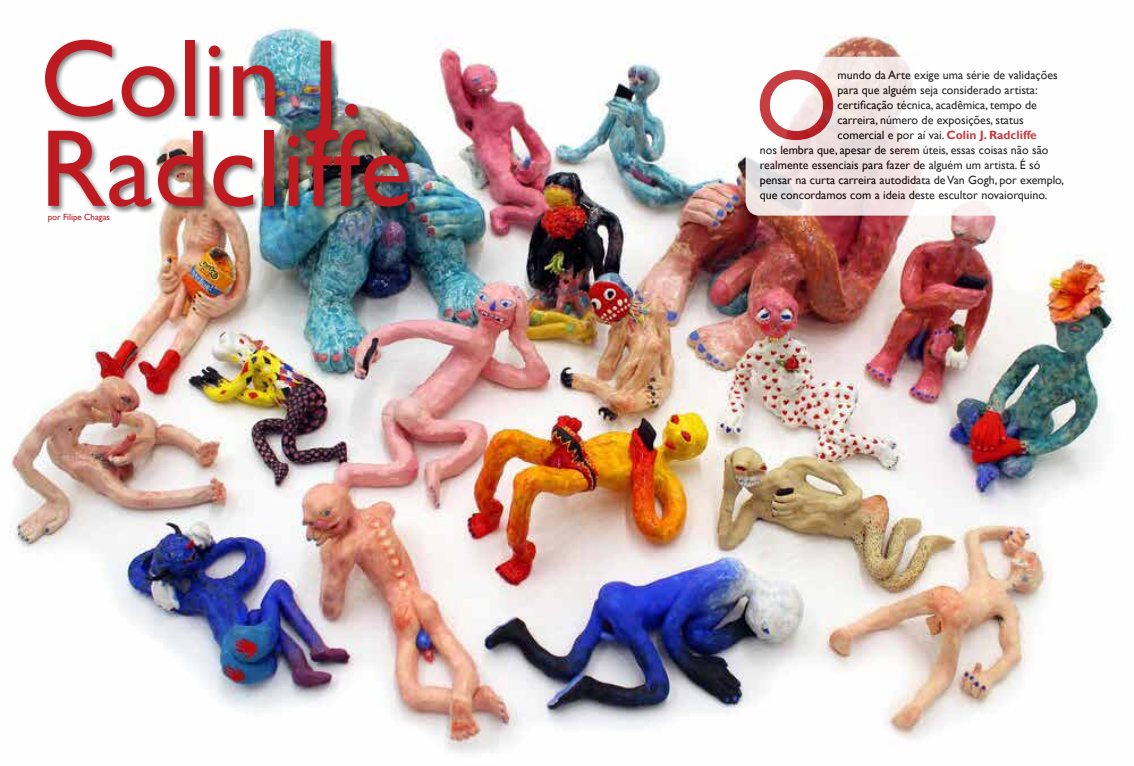
<style>
.page{position:relative;width:1134px;height:766px;background:#fff}
.page>*{position:absolute;margin:0;border:0;box-sizing:border-box;transform-origin:0 0}
.t1{font:110px/90px "Gill Sans";color:#bd1b21}
.t2{font:100px "Gill Sans";color:#bd1b21}
.t3{font:12px "Gill Sans";color:#000}
.t4{font:9px "Gill Sans";color:#bd1b21}
.s1{font-weight:700;color:#bd1b21}
</style>
<div class="page">
<img style="left:10px;top:25px;width:1106px;height:728px">
<div style="left:43px;top:37px;width:373px;height:177px;background:#000;opacity:.5"></div>
<svg style="left:746px;top:57px;width:331px;height:158px"></svg>
<h1 class="t1" style="left:40px;top:36px;width:374px">Colin J.<br>Radcliffe</h1>
<p class="t4" style="left:48px;top:212px;width:64px">por Filipe Chagas</p>
<h2 class="t2" style="left:755px;top:47px;width:84px">O</h2>
<p class="t3" style="left:837px;top:68px;width:222px">mundo da Arte exige uma série de validações</p>
<p class="t3" style="left:837px;top:83px;width:202px">para que alguém seja considerado artista:</p>
<p class="t3" style="left:837px;top:98px;width:201px">certificação técnica, acadêmica, tempo de</p>
<p class="t3" style="left:837px;top:113px;width:188px">carreira, número de exposições, status</p>
<p class="t3" style="left:837px;top:128px;width:201px">comercial e por aí vai. <span class="s1">Colin J. Radcliffe</span></p>
<p class="t3" style="left:760px;top:143px;width:290px">nos lembra que, apesar de serem úteis, essas coisas não são</p>
<p class="t3" style="left:760px;top:158px;width:282px">realmente essenciais para fazer de alguém um artista. É só</p>
<p class="t3" style="left:760px;top:173px;width:306px">pensar na curta carreira autodidata de Van Gogh, por exemplo,</p>
<p class="t3" style="left:760px;top:188px;width:289px">que concordamos com a ideia deste escultor novaiorquino.</p>
</div>
